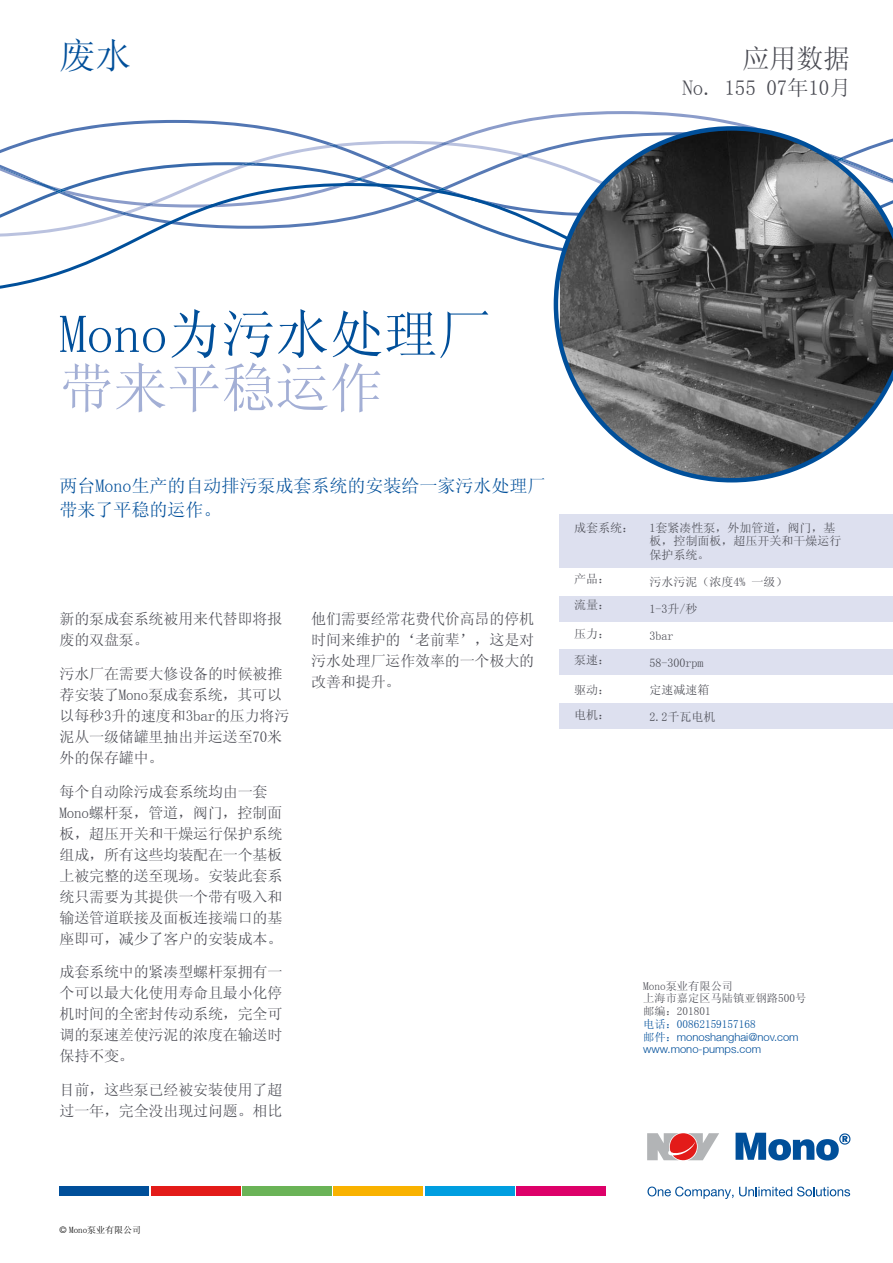
<style>
.page{position:relative;width:893px;height:1263px;background:#fff}
.page>*{position:absolute;margin:0;border:0;box-sizing:border-box;transform-origin:0 0}
.t1{font:54px "Sim Sun";color:#004f9a}
.t2{font:54px "Sim Sun";color:#a3afd5}
.t3{font:36px "Sim Sun";color:#004f9a}
.t4{font:27px "Sim Sun";color:#494a52}
.t5{font:21px "Sim Sun";color:#494a52}
.t6{font:18px/24px "Sim Sun";color:#004f9a}
.t7{font:15px/21px "Sim Sun";letter-spacing:-.01em;color:#494a52}
.t8{font:12px/25.8px "Sim Sun";color:#494a52}
.t9{font:300 11.25px/12.8px "Helvetica Neue LT";color:#004f9a}
.t10{font:11.25px/12.8px "Sim Sun";color:#494a52}
.t11{font:11.25px "Sim Sun";color:#004f9a}
.t12{font:9px "Sim Sun";color:#000}
.s1{font-family:"Sim Sun";font-weight:400}
.s2{font-family:"Helvetica Neue LT";font-weight:300}
</style>
<div class="page">
<div style="left:560px;top:703px;width:333px;height:25px;background:#dde0ef"></div>
<div style="left:560px;top:649px;width:333px;height:26px;background:#dde0ef"></div>
<div style="left:560px;top:596px;width:333px;height:25px;background:#dde0ef"></div>
<div style="left:560px;top:514px;width:333px;height:54px;background:#dde0ef"></div>
<svg style="left:0;top:229px;width:554px;height:28px"></svg>
<svg style="left:58px;top:111px;width:693px;height:21px"></svg>
<svg style="left:46px;top:132px;width:506px;height:97px"></svg>
<svg style="left:0;top:142px;width:554px;height:82px"></svg>
<svg style="left:554px;top:126px;width:339px;height:356px"></svg>
<div style="left:60px;top:1186px;width:89px;height:10px;background:#004f9a"></div>
<div style="left:151px;top:1186px;width:89px;height:10px;background:#e31b19"></div>
<div style="left:242px;top:1186px;width:90px;height:10px;background:#6ab357"></div>
<div style="left:334px;top:1186px;width:89px;height:10px;background:#f9b200"></div>
<div style="left:425px;top:1186px;width:89px;height:10px;background:#009ee0"></div>
<div style="left:517px;top:1186px;width:89px;height:10px;background:#dd0069"></div>
<svg style="left:647px;top:1133px;width:72px;height:27px"></svg>
<svg style="left:735px;top:1133px;width:115px;height:27px"></svg>
<svg style="left:647px;top:1186px;width:203px;height:13px"></svg>
<h2 class="t3" style="left:60px;top:37px;width:74px">废水</h2>
<h3 class="t4" style="left:742px;top:45px;width:109px">应用数据</h3>
<h3 class="t5" style="left:682px;top:77px;width:169px">No. 155 07年10月</h3>
<h1 class="t1" style="left:60px;top:307px;width:433px">Mono为污水处理厂</h1>
<h1 class="t2" style="left:60px;top:361px;width:326px">带来平稳运作</h1>
<p class="t6" style="left:60px;top:473px;width:487px">两台Mono生产的自动排污泵成套系统的安装给一家污水处理厂带来了平稳的运作。</p>
<p class="t7" style="left:60px;top:608px;width:224px">新的泵成套系统被用来代替即将报废的双盘泵。</p>
<p class="t7" style="left:60px;top:663px;width:231px">污水厂在需要大修设备的时候被推荐安装了Mono泵成套系统，其可以以每秒3升的速度和3bar的压力将污泥从一级储罐里抽出并运送至70米外的保存罐中。</p>
<p class="t7" style="left:60px;top:781px;width:224px">每个自动除污成套系统均由一套<br>Mono螺杆泵，管道，阀门，控制面板，超压开关和干燥运行保护系统组成，所有这些均装配在一个基板上被完整的送至现场。安装此套系统只需要为其提供一个带有吸入和输送管道联接及面板连接端口的基座即可，减少了客户的安装成本。</p>
<p class="t7" style="left:60px;top:961px;width:224px;text-align:justify">成套系统中的紧凑型螺杆泵拥有一个可以最大化使用寿命且最小化停机时间的全密封传动系统，完全可调的泵速差使污泥的浓度在输送时保持不变。</p>
<p class="t7" style="left:60px;top:1079px;width:224px">目前，这些泵已经被安装使用了超过一年，完全没出现过问题。相比</p>
<p class="t7" style="left:311px;top:608px;width:224px;text-align:justify">他们需要经常花费代价高昂的停机时间来维护的‘老前辈’，这是对污水处理厂运作效率的一个极大的改善和提升。</p>
<p class="t8" style="left:574px;top:514px;width:61px">成套系统：</p>
<p class="t8" style="left:574px;top:566px;width:37px">产品：流量：</p>
<p class="t8" style="left:574px;top:621px;width:37px">压力：泵速：</p>
<p class="t8" style="left:574px;top:676px;width:37px">驱动：电机：</p>
<p class="t8" style="left:649px;top:521px;width:193px;line-height:13.5px">1套紧凑性泵，外加管道，阀门，基板，控制面板，超压开关和干燥运行保护系统。</p>
<p class="t8" style="left:649px;top:568px;width:139px">污水污泥（浓度4% 一级）</p>
<p class="t8" style="left:649px;top:595px;width:49px">1-3升/秒</p>
<p class="t8" style="left:649px;top:622px;width:25px">3bar</p>
<p class="t8" style="left:649px;top:649px;width:55px">58-300rpm</p>
<p class="t8" style="left:649px;top:676px;width:61px">定速减速箱</p>
<p class="t8" style="left:649px;top:703px;width:67px">2.2千瓦电机</p>
<p class="t10" style="left:643px;top:979px;width:165px">Mono泵业有限公司<br>上海市嘉定区马陆镇亚钢路500号邮编：201801</p>
<p class="t11" style="left:643px;top:1018px;width:114px">电话：00862159157168</p>
<p class="t9" style="left:643px;top:1030px;width:157px"><span class="s1">邮件：</span>monoshanghai@nov.com www.mono-pumps.com</p>
<p class="t12" style="left:60px;top:1225px;width:83px"><span class="s2">©</span> Mono泵业有限公司</p>
</div>
